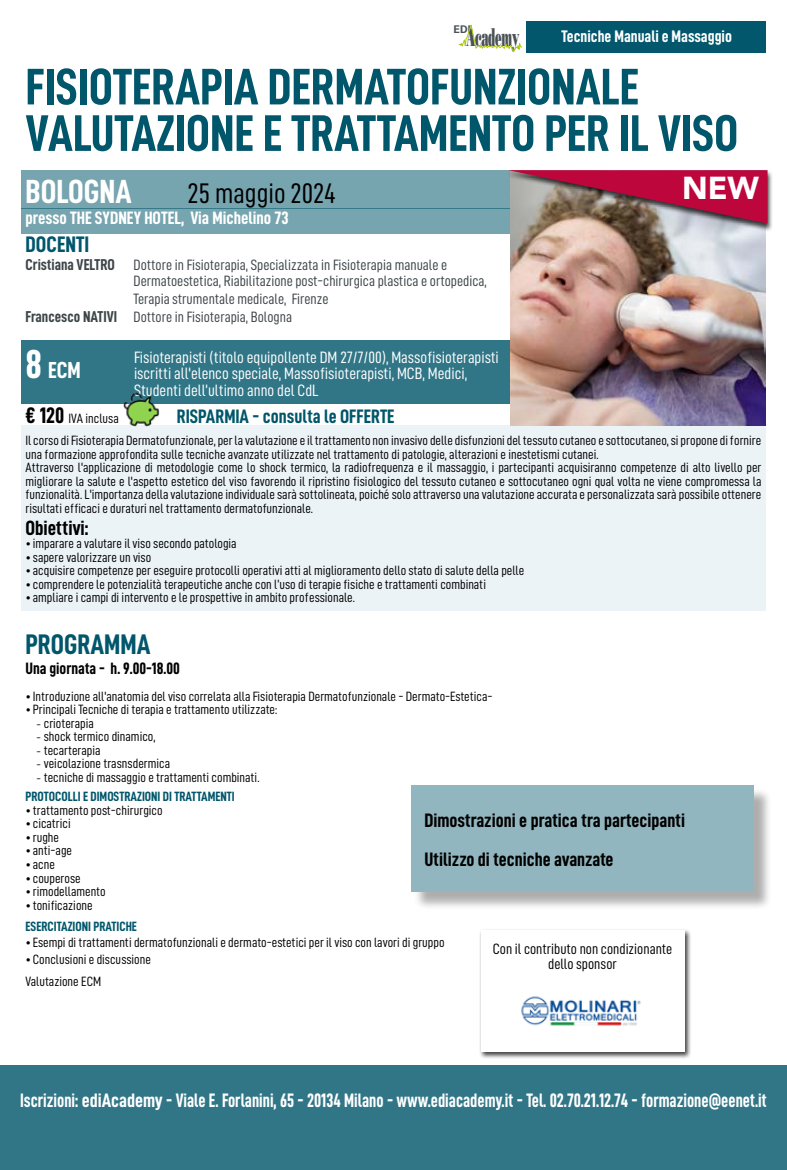
<style>
.page{position:relative;width:787px;height:1170px;background:#fff}
.page>*{position:absolute;margin:0;border:0;box-sizing:border-box;transform-origin:0 0}
.t1{font:51.6px/46.5px "D DIN Condensed Bold";color:#00566b}
.t2{font:33.6px "D DIN Condensed Bold";color:#fff}
.t3{font:900 31.5px "Avenir LT Std";color:#fff}
.t4{font:28.35px "D DIN Condensed";color:#000}
.t5{font:28.35px "D DIN Condensed Bold";color:#00566b}
.t6{font:25.35px "Bodoni Std Poster";letter-spacing:-.03em;color:#4a5256;scale:.43 1}
.t7{font:23.25px "D DIN Condensed Bold";color:#fff}
.t8{font:22.5px "D DIN Condensed Bold";color:#00566b}
.t9{font:20.7px "D DIN Condensed Bold";color:#000}
.t10{font:19.5px "D DIN Condensed Bold";color:#fff;scale:.9 1}
.t11{font:19.5px/39px "D DIN Condensed Bold";color:#000}
.t12{font:19.5px "D DIN Condensed Bold";color:#00566b}
.t13{font:18px "D DIN Condensed Bold";color:#fff}
.t14{font:16.8px "D DIN Condensed Bold";color:#fff}
.t15{font:16.5px/16.5px "D DIN Condensed";color:#fff}
.t16{font:16.5px "D DIN Condensed Bold";color:#000}
.t17{font:15px/16.5px "D DIN Condensed";color:#3d4548}
.t18{font:15px/15px "D DIN Condensed";color:#000;text-align:center}
.t19{font:13.5px/13.5px "D DIN Condensed";color:#000}
.t20{font:13.5px "D DIN Condensed Bold";color:#00566b}
.t21{font:700 10.65px "Univers LT Std";color:#4a5256}
.s1{font-family:"D DIN Condensed Bold";font-size:15.75px}
.s2{font-size:40.5px}
.s3{font-family:"D DIN Condensed Bold";font-size:22.5px}
.s4{font-family:"Avenir LT Std";font-weight:300}
</style>
<div class="page">
<div style="left:526px;top:21px;width:239px;height:31px;background:#00566b"></div>
<svg style="left:458px;top:24px;width:64px;height:28px"></svg>
<div style="left:21px;top:340px;width:489px;height:64px;background:#317687"></div>
<div style="left:0;top:1064px;width:787px;height:105px;background:#317687"></div>
<div style="left:21px;top:170px;width:489px;height:38px;background:#76a4af"></div>
<div style="left:21px;top:208px;width:489px;height:25px;background:#76a4af"></div>
<div style="left:21px;top:425px;width:744px;height:186px;background:#ecf3f7"></div>
<div style="left:414px;top:787px;width:358px;height:122px;background:#000;opacity:.75"></div>
<div style="left:411px;top:784px;width:342px;height:107px;background:#92b6bf"></div>
<img style="left:510px;top:232px;width:255px;height:193px">
<div style="left:506px;top:170px;width:267px;height:62px;background:#000;opacity:.75"></div>
<svg style="left:508px;top:170px;width:259px;height:53px"></svg>
<div style="left:479px;top:928px;width:212px;height:131px;background:#000;opacity:.75"></div>
<div style="left:481px;top:929px;width:203px;height:122px;background:#fff"></div>
<img style="left:521px;top:996px;width:120px;height:30px">
<img style="left:123px;top:392px;width:37px;height:35px">
<p class="t21" style="left:453px;top:23px;width:19px">EDI</p>
<h3 class="t6" style="left:466px;top:21px;width:126px">Academy</h3>
<p class="t14" style="left:561px;top:27px;width:172px">Tecniche Manuali e Massaggio</p>
<h1 class="t1" style="left:26px;top:62px;width:714px">FISIOTERAPIA DERMATOFUNZIONALE<br>VALUTAZIONE E TRATTAMENTO PER IL VISO</h1>
<h2 class="t2" style="left:26px;top:173px;width:108px">BOLOGNA</h2>
<h3 class="t4" style="left:188px;top:178px;width:150px">25 maggio 2024</h3>
<h3 class="t13" style="left:26px;top:207px;width:264px">presso THE SYDNEY HOTEL, Via Michelino 73</h3>
<h3 class="t8" style="left:26px;top:231px;width:65px">DOCENTI</h3>
<p class="t17" style="left:134px;top:256px;width:355px;text-indent:-108px"><span class="s1">Cristiana VELTRO</span> Dottore in Fisioterapia, Specializzata in Fisioterapia manuale e<br>Dermatoestetica, Riabilitazione post-chirurgica plastica e ortopedica,</p>
<p class="t17" style="left:26px;top:290px;width:304px;line-height:18px;text-indent:108px">Terapia strumentale medicale, Firenze<br><span class="s1">Francesco NATIVI</span> Dottore in Fisioterapia, Bologna</p>
<h3 class="t7" style="left:26px;top:357px;width:57px"><span class="s2">8</span> ECM</h3>
<p class="t15" style="left:134px;top:348px;width:366px">Fisioterapisti (titolo equipollente DM 27/7/00), Massofisioterapisti iscritti all'elenco speciale, Massofisioterapisti, MCB, Medici,<br>Studenti dell’ultimo anno del CdL</p>
<h3 class="t3" style="left:682px;top:169px;width:79px">NEW</h3>
<p class="t19" style="left:26px;top:411px;width:95px"><span class="s3">€ 120</span> IVA inclusa</p>
<h3 class="t12" style="left:177px;top:405px;width:219px">RISPARMIA - consulta le OFFERTE</h3>
<p class="t19" style="left:26px;top:433px;width:737px">Il corso di Fisioterapia Dermatofunzionale, per la valutazione e il trattamento non invasivo delle disfunzioni del tessuto cutaneo e sottocutaneo, si propone di fornire una formazione approfondita sulle tecniche avanzate utilizzate nel trattamento di patologie, alterazioni e inestetismi cutanei.<br>Attraverso l'applicazione di metodologie come lo shock termico, la radiofrequenza e il massaggio, i partecipanti acquisiranno competenze di alto livello per migliorare la salute e l'aspetto estetico del viso favorendo il ripristino fisiologico del tessuto cutaneo e sottocutaneo ogni qual volta ne viene compromessa la funzionalità. L'importanza della valutazione individuale sarà sottolineata, poiché solo attraverso una valutazione accurata e personalizzata sarà possibile ottenere risultati efficaci e duraturi nel trattamento dermatofunzionale.</p>
<h3 class="t9" style="left:26px;top:516px;width:64px">Obiettivi:</h3>
<p class="t19" style="left:26px;top:536px;width:213px">• imparare a valutare il viso secondo patologia</p>
<p class="t19" style="left:26px;top:550px;width:127px">• sapere valorizzare un viso</p>
<p class="t19" style="left:26px;top:563px;width:500px">• acquisire competenze per eseguire protocolli operativi atti al miglioramento dello stato di salute della pelle</p>
<p class="t19" style="left:26px;top:577px;width:462px">• comprendere le potenzialità terapeutiche anche con l’uso di terapie fisiche e trattamenti combinati</p>
<p class="t19" style="left:26px;top:590px;width:331px">• ampliare i campi di intervento e le prospettive in ambito professionale.</p>
<h3 class="t5" style="left:26px;top:628px;width:126px">PROGRAMMA</h3>
<p class="t16" style="left:26px;top:659px;width:156px">Una giornata - h. 9.00-18.00</p>
<p class="t19" style="left:26px;top:689px;width:468px">• Introduzione all'anatomia del viso correlata alla Fisioterapia Dermatofunzionale - Dermato-Estetica-</p>
<p class="t19" style="left:26px;top:702px;width:253px">• Principali Tecniche di terapia e trattamento utilizzate:</p>
<p class="t19" style="left:36px;top:716px;width:59px"><span class="s4">-</span> crioterapia</p>
<p class="t19" style="left:36px;top:729px;width:120px"><span class="s4">-</span> shock termico dinamico,</p>
<p class="t19" style="left:36px;top:743px;width:65px"><span class="s4">-</span> tecarterapia</p>
<p class="t19" style="left:36px;top:756px;width:135px"><span class="s4">-</span> veicolazione trasnsdermica</p>
<p class="t19" style="left:36px;top:770px;width:224px"><span class="s4">-</span> tecniche di massaggio e trattamenti combinati.</p>
<p class="t20" style="left:26px;top:789px;width:211px">PROTOCOLLI E DIMOSTRAZIONI DI TRATTAMENTI</p>
<p class="t19" style="left:26px;top:803px;width:139px">• trattamento post-chirurgico</p>
<p class="t19" style="left:26px;top:816px;width:47px">• cicatrici</p>
<p class="t19" style="left:26px;top:830px;width:35px">• rughe</p>
<p class="t19" style="left:26px;top:843px;width:48px">• anti-age</p>
<p class="t19" style="left:26px;top:857px;width:31px">• acne</p>
<p class="t19" style="left:26px;top:870px;width:57px">• couperose</p>
<p class="t19" style="left:26px;top:884px;width:82px">• rimodellamento</p>
<p class="t19" style="left:26px;top:897px;width:69px">• tonificazione</p>
<p class="t20" style="left:26px;top:918px;width:113px">ESERCITAZIONI PRATICHE</p>
<p class="t19" style="left:26px;top:935px;width:420px">• Esempi di trattamenti dermatofunzionali e dermato-estetici per il viso con lavori di gruppo</p>
<p class="t19" style="left:26px;top:947px;width:127px;line-height:22px">• Conclusioni e discussione<br>Valutazione ECM</p>
<h3 class="t11" style="left:424px;top:800px;width:262px">Dimostrazioni e pratica tra partecipanti<br>Utilizzo di tecniche avanzate</h3>
<p class="t18" style="left:492px;top:941px;width:181px">Con il contributo non condizionante dello sponsor</p>
<h3 class="t10" style="left:20px;top:1089px;width:831px">Iscrizioni: ediAcademy - Viale E. Forlanini, 65 - 20134 Milano - www.ediacademy.it - Tel. 02.70.21.12.74 - formazione@eenet.it</h3>
</div>
